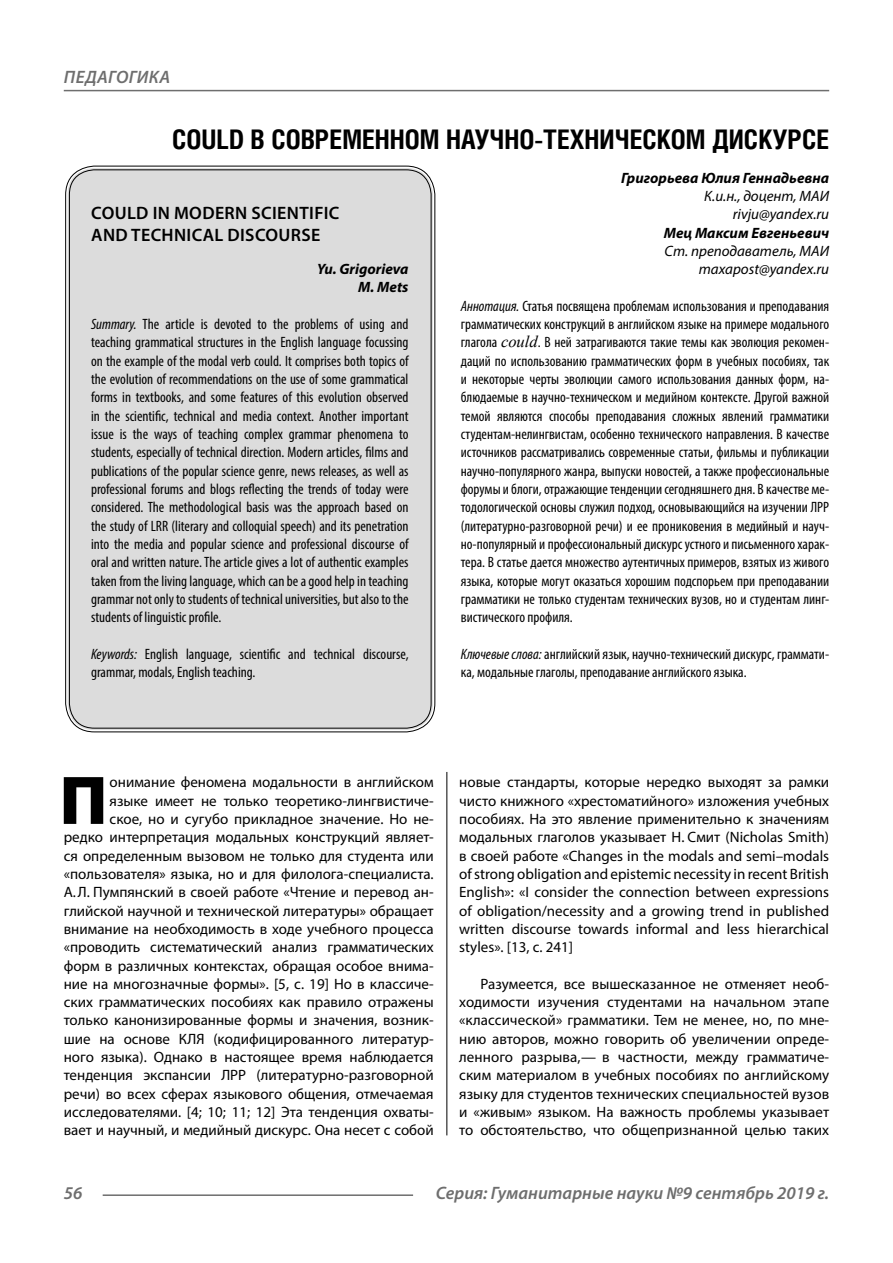
<style>
.page{position:relative;width:893px;height:1263px;background:#fff}
.page>*{position:absolute;margin:0;border:0;box-sizing:border-box;transform-origin:0 0}
.Bukvica{font:900 69.3px "Myriad Pro";color:#000}
.Header{font:700 27px "Helios Cond C";color:#000}
.t1{font:italic 600 18px "Myriad Pro";color:#6e6e6e}
.Header-eng{font:600 18px/21.6px "Myriad Pro";letter-spacing:.02em;color:#000}
.Bukvica-2{font:15px/18.3px "Myriad Pro";color:#000;text-align:right}
.Annotation-rus{font:condensed 15px/18.3px "Myriad Pro";color:#000;text-align:justify}
.Annotation-eng{font:condensed 15px/18.3px "Myriad Pro";color:#000;text-align:justify}
.Normal{font:15px/18.3px "Myriad Pro";letter-spacing:.005em;color:#000;text-align:justify}
.Author{font:italic 700 15px "Myriad Pro";color:#000}
.Author-doc{font:italic 15px "Myriad Pro";color:#000}
.Author-email{font:italic 15px "Myriad Pro";color:#000}
.Author-eng{font:italic 700 15px "Myriad Pro";color:#000}
.s1{font-style:italic}
.s2{font-family:"Times New Roman";font-style:italic;font-stretch:normal;font-size:16.5px}
</style>
<div class="page">
<hr style="left:446px;top:128px;width:1px;height:1007px;background:#000">
<div style="left:43px;top:0;width:786px;height:772px;background:#fff"></div>
<div style="left:68px;top:168px;width:365px;height:562px;background:#dcdcdc;border-radius:27px"></div>
<hr style="left:103px;top:1194px;width:310px;height:2px;background:#6e6e6e">
<hr style="left:64px;top:90px;width:765px;height:1px;background:#6e6e6e">
<p class="t1" style="left:64px;top:66px;width:24px">Педагогика</p>
<p class="Header" style="left:172px;top:124px;width:658px">СOULD В СОВРЕМЕННОМ НАУЧНО-ТЕХНИЧЕСКОМ ДИСКУРСЕ</p>
<p class="Author" style="left:621px;top:168px;width:210px">Григорьева Юлия Геннадьевна</p>
<p class="Author-doc" style="left:704px;top:187px;width:127px">К.и.н., доцент, МАИ</p>
<p class="Author-email" style="left:733px;top:205px;width:98px">rivju@yandex.ru</p>
<p class="Author" style="left:664px;top:223px;width:167px">Мец Максим Евгеньевич</p>
<p class="Author-doc" style="left:665px;top:242px;width:166px">Ст. преподаватель, МАИ</p>
<p class="Author-email" style="left:699px;top:260px;width:132px">maxapost@yandex.ru</p>
<p class="Annotation-rus" style="left:461px;top:296px;width:370px"><span class="s1">Аннотация.</span> Статья посвящена проблемам использования и преподавания грамматических конструкций в английском языке на примере модального глагола <span class="s2">could</span>. В ней затрагиваются такие темы как эволюция рекомен&shy;даций по использованию грамматических форм в учебных пособиях, так и некоторые черты эволюции самого использования данных форм, на&shy;блюдаемые в научно-техническом и медийном контексте. Другой важной темой являются способы преподавания сложных явлений грамматики студентам-нелингвистам, особенно технического направления. В качестве источников рассматривались современные статьи, фильмы и публикации научно-популярного жанра, выпуски новостей, а также профессиональные форумы и блоги, отражающие тенденции сегодняшнего дня. В качестве ме&shy;тодологической основы служил подход, основывающийся на изучении ЛРР (литературно-разговорной речи) и ее прониковения в медийный и науч&shy;но-популярный и профессиональный дискурс устного и письменного харак&shy;тера. В статье дается множество аутентичных примеров, взятых из живого языка, которые могут оказаться хорошим подспорьем при преподавании грамматики не только студентам технических вузов, но и студентам линг&shy;вистического профиля.</p>
<p class="Annotation-rus" style="left:461px;top:645px;width:370px"><span class="s1">Ключевые слова:</span> английский язык, научно-технический дискурс, граммати&shy;ка, модальные глаголы, преподавание английского языка.</p>
<p class="Header-eng" style="left:91px;top:202px;width:250px">COULD IN MODERN SCIENTIFIC<br>AND TECHNICAL DISCOURSE</p>
<p class="Author-eng" style="left:317px;top:259px;width:93px">Yu. Grigorieva</p>
<p class="Author-eng" style="left:358px;top:278px;width:52px">M. Mets</p>
<p class="Annotation-eng" style="left:91px;top:315px;width:319px"><span class="s1">Summary.</span> The article is devoted to the problems of using and teaching grammatical structures in the English language focussing on the example of the modal verb could. It comprises both topics of the evolution of recommendations on the use of some grammatical forms in textbooks, and some features of this evolution observed in the scientific, technical and media context. Another important issue is the ways of teaching complex grammar phenomena to students, especially of technical direction. Modern articles, films and publications of the popular science genre, news releases, as well as professional forums and blogs reflecting the trends of today were considered. The methodological basis was the approach based on the study of LRR (literary and colloquial speech) and its penetration into the media and popular science and professional discourse of oral and written nature. The article gives a lot of authentic examples taken from the living language, which can be a good help in teaching grammar not only to students of technical universities, but also to the students of linguistic profile.</p>
<p class="Annotation-eng" style="left:91px;top:645px;width:319px"><span class="s1">Keywords:</span> English language, scientific and technical discourse, grammar, modals, English teaching.</p>
<p class="Bukvica-2" style="left:64px;top:773px;width:371px">онимание феномена модальности в английском<br>языке имеет не только теоретико-лингвистиче-<br>ское, но и сугубо прикладное значение. Но не-<br>редко интерпретация модальных конструкций являет&shy;ся определенным вызовом не только для студента или «пользователя» языка, но и для филолога-специалиста.<br>А.Л. Пумпянский в своей работе «Чтение и перевод ан&shy;глийской научной и технической литературы» обращает внимание на необходимость в ходе учебного процесса «проводить систематический анализ грамматических форм в различных контекстах, обращая особое внима&shy;ние на многозначные формы». [5, с. 19] Но в классиче&shy;ских грамматических пособиях как правило отражены только канонизированные формы и значения, возник&shy;шие на основе КЛЯ (кодифицированного литератур&shy;ного языка). Однако в настоящее время наблюдается тенденция экспансии ЛРР (литературно-разговорной речи) во всех сферах языкового общения, отмечаемая исследователями. [4; 10; 11; 12] Эта тенденция охваты&shy;вает и научный, и медийный дискурс. Она несет с собой</p>
<p class="Bukvica-2" style="left:459px;top:773px;width:371px;text-align:justify">новые стандарты, которые нередко выходят за рамки чисто книжного «хрестоматийного» изложения учебных пособиях. На это явление применительно к значениям модальных глаголов указывает Н. Смит (Nicholas Smith) в своей работе «Changes in the modals and semi–modals of strong obligation and epistemic necessity in recent British English»: «I consider the connection between expressions of obligation/necessity and a growing trend in published written discourse towards informal and less hierarchical styles». [13, с. 241]</p>
<p class="Bukvica" style="left:59px;top:754px;width:50px">П</p>
<p class="Normal" style="left:459px;top:974px;width:371px;text-indent:21px">Разумеется, все вышесказанное не отменяет необ&shy;ходимости изучения студентами на начальном этапе «классической» грамматики. Тем не менее, но, по мне&shy;нию авторов, можно говорить об увеличении опреде&shy;ленного разрыва,— в частности, между грамматиче&shy;ским материалом в учебных пособиях по английскому языку для студентов технических специальностей вузов и «живым» языком. На важность проблемы указывает то обстоятельство, что общепризнанной целью таких</p>
<p class="t1" style="left:64px;top:1182px;width:20px">56</p>
<p class="t1" style="left:436px;top:1182px;width:395px">Серия: Гуманитарные науки №9 сентябрь 2019 г.</p>
</div>
